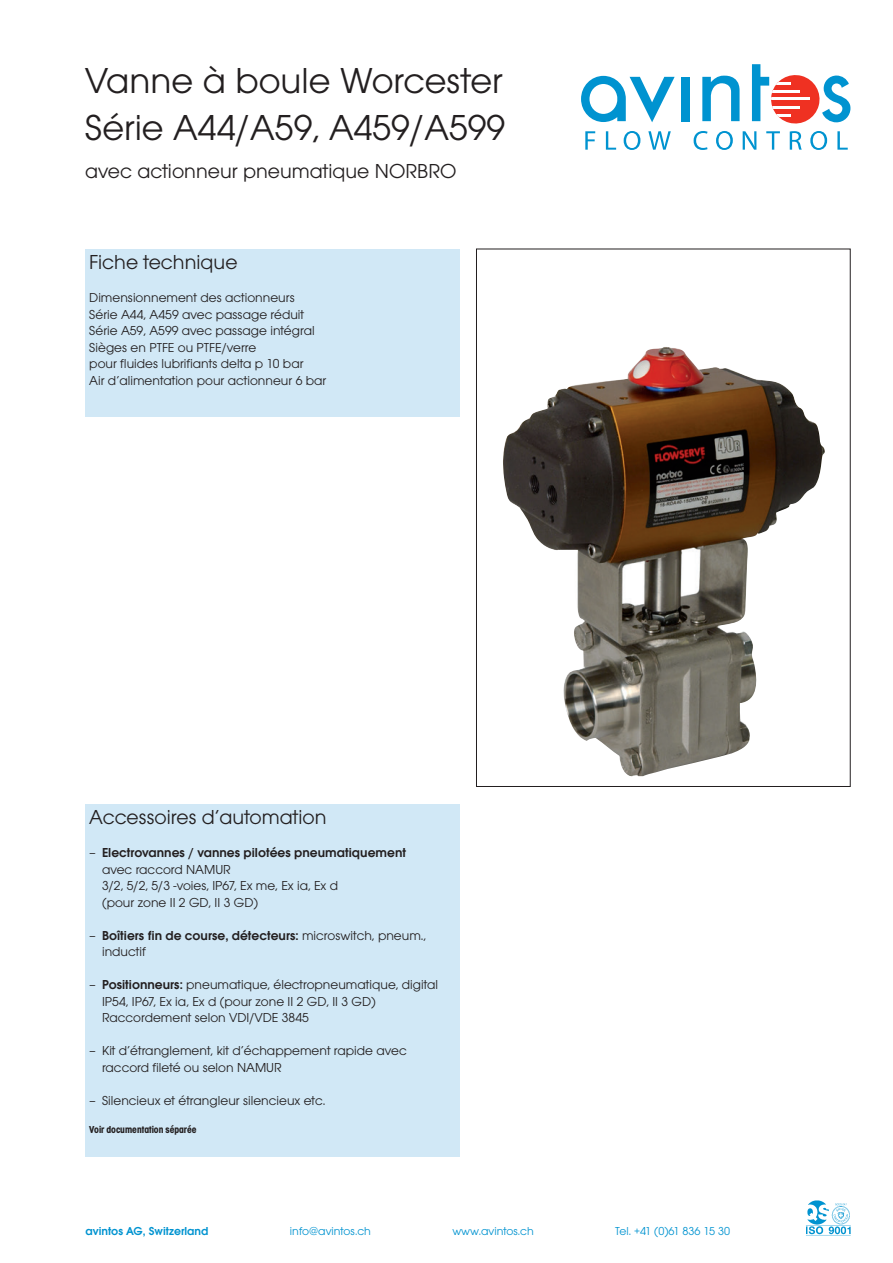
<style>
.page{position:relative;width:893px;height:1263px;background:#fff}
.page>*{position:absolute;margin:0;border:0;box-sizing:border-box;transform-origin:0 0}
.t1{font:37.5px/46.5px "Avant Garde Gothic Itc T";color:#231f20}
.t2{font:21px "Avant Garde Gothic Itc T";color:#231f20}
.t3{font:13.5px/16.5px "Avant Garde Gothic Itc T";color:#231f20}
.t4{font:600 13.5px/16.5px "Avant Garde Gothic Itc T";color:#231f20}
.t5{font:12px "Avant Garde Gothic Itc T";color:#0093d0}
.t6{font:600 12px "Avant Garde Gothic Itc T";color:#0093d0}
.t7{font:12px "Avant Garde Gothic Itc T";letter-spacing:-.025em;color:#0093d0}
.t8{font:700 condensed 10.5px "Avant Garde Gothic Itc T";color:#231f20}
.s1{font-weight:600}
.s2{font-weight:400}
</style>
<div class="page">
<div style="left:85px;top:249px;width:374px;height:168px;background:#d1e8f6"></div>
<div style="left:85px;top:804px;width:374px;height:353px;background:#d1e8f6"></div>
<div style="left:681px;top:77px;width:9px;height:44px;background:#0093d0"></div>
<svg style="left:581px;top:76px;width:94px;height:46px"></svg>
<svg style="left:585px;top:131px;width:10px;height:19px"></svg>
<svg style="left:606px;top:131px;width:10px;height:19px"></svg>
<svg style="left:624px;top:131px;width:16px;height:19px"></svg>
<svg style="left:648px;top:131px;width:23px;height:19px"></svg>
<svg style="left:694px;top:64px;width:156px;height:86px"></svg>
<hr style="left:770px;top:90px;width:30px;height:2px;background:#fff">
<img style="left:503px;top:347px;width:322px;height:429px">
<img style="left:806px;top:1200px;width:45px;height:36px">
<h1 class="t1" style="left:85px;top:57px;width:422px">Vanne à boule Worcester<br>Série A44/A59, A459/A599</h1>
<h2 class="t2" style="left:85px;top:158px;width:373px">avec actionneur pneumatique NORBRO</h2>
<h2 class="t2" style="left:89px;top:250px;width:150px">Fiche technique</h2>
<p class="t3" style="left:89px;top:289px;width:239px">Dimensionnement des actionneurs<br>Série A44, A459 avec passage réduit Série A59, A599 avec passage intégral Sièges en PTFE ou PTFE/verre<br>pour fluides lubrifiants delta p 10 bar<br>Air d’alimentation pour actionneur 6 bar</p>
<h2 class="t2" style="left:89px;top:805px;width:239px">Accessoires d’automation</h2>
<p class="t3" style="left:102px;top:844px;width:306px;text-indent:-13px">– <span class="s1">Electrovannes / vannes pilotées pneumatiquement </span>avec raccord NAMUR<br>3/2, 5/2, 5/3 -voies, IP67, Ex me, Ex ia, Ex d<br>(pour zone II 2 GD, II 3 GD)</p>
<p class="t4" style="left:102px;top:927px;width:326px;text-indent:-13px"><span class="s2">–</span> Boîtiers fin de course, détecteurs: <span class="s2">microswitch, pneum., inductif</span></p>
<p class="t3" style="left:102px;top:976px;width:338px;text-indent:-13px">– <span class="s1">Positionneurs:</span> pneumatique, électropneumatique, digital<br>IP54, IP67, Ex ia, Ex d (pour zone II 2 GD, II 3 GD)<br>Raccordement selon VDI/VDE 3845</p>
<p class="t3" style="left:102px;top:1042px;width:306px;text-indent:-13px">– Kit d’étranglement, kit d’échappement rapide avec raccord fileté ou selon NAMUR</p>
<p class="t3" style="left:89px;top:1092px;width:238px">– Silencieux et étrangleur silencieux etc.</p>
<p class="t8" style="left:89px;top:1124px;width:109px">Voir documentation séparée</p>
<p class="t6" style="left:85px;top:1224px;width:125px">avintos AG, Switzerland</p>
<p class="t5" style="left:290px;top:1224px;width:83px">info@avintos.ch</p>
<p class="t5" style="left:452px;top:1224px;width:83px">www.avintos.ch</p>
<p class="t7" style="left:615px;top:1224px;width:116px">Tel. +41 (0)61 836 15 30</p>
</div>
